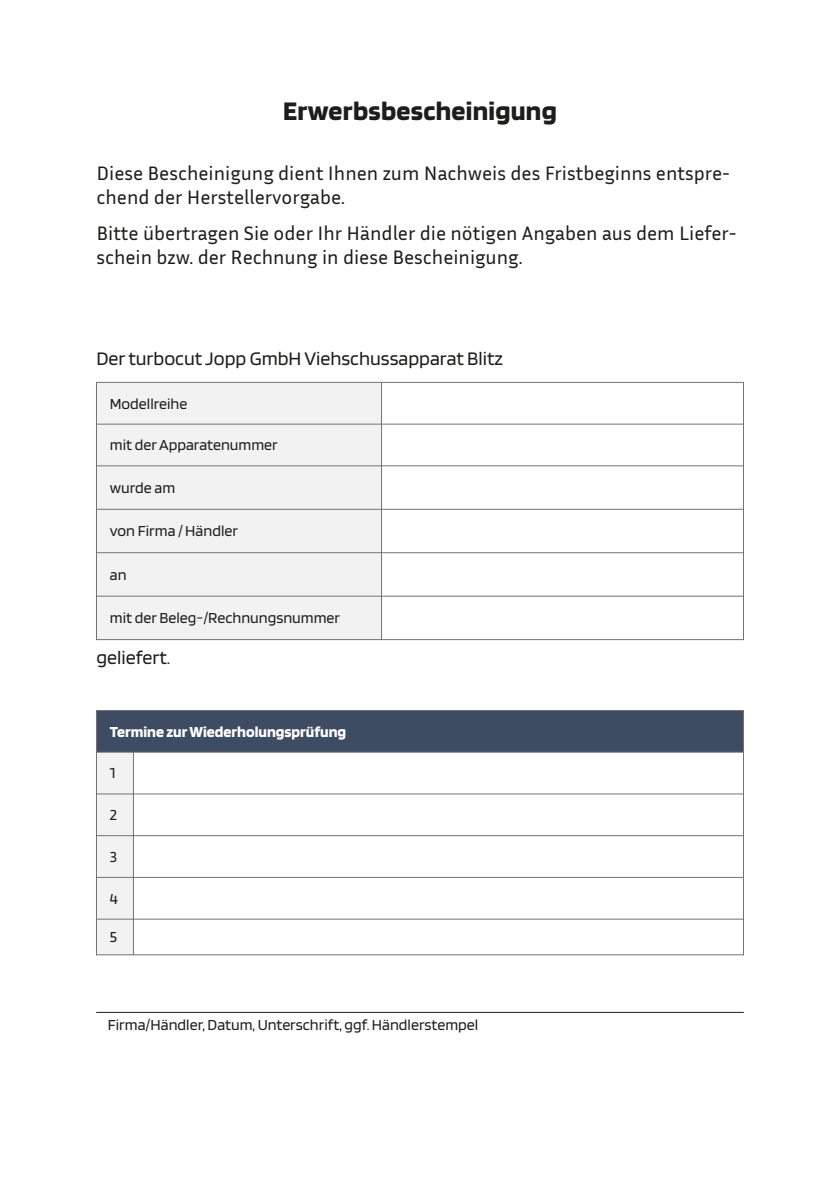
<style>
.page{position:relative;width:840px;height:1191px;background:#fff}
.page>*{position:absolute;margin:0;border:0;box-sizing:border-box;transform-origin:0 0}
.t1{font:700 28px "Blinker";letter-spacing:.01em;color:#1d1d1b}
.t2{font:20px/24px "Inria Sans";color:#1d1d1b}
.t3{font:20px "Blinker";color:#1d1d1b}
.t4{font:16px "Blinker";color:#1d1d1b}
.t5{font:700 16px "Blinker";color:#fff}
</style>
<div class="page">
<hr style="left:96px;top:1012px;width:647px;height:1px;background:#1d1d1b">
<div style="left:96px;top:382px;width:285px;height:257px;background:#f2f2f2"></div>
<hr style="left:96px;top:382px;width:1px;height:258px;background:#737373">
<hr style="left:742px;top:382px;width:1px;height:258px;background:#737373">
<hr style="left:381px;top:382px;width:1px;height:257px;background:#737373">
<hr style="left:96px;top:382px;width:647px;height:1px;background:#737373">
<hr style="left:96px;top:423px;width:647px;height:1px;background:#737373">
<hr style="left:96px;top:465px;width:647px;height:1px;background:#737373">
<hr style="left:96px;top:509px;width:647px;height:1px;background:#737373">
<hr style="left:96px;top:552px;width:647px;height:1px;background:#737373">
<hr style="left:96px;top:595px;width:647px;height:1px;background:#737373">
<hr style="left:96px;top:639px;width:647px;height:1px;background:#737373">
<div style="left:96px;top:710px;width:647px;height:42px;background:#3d4b63"></div>
<div style="left:96px;top:752px;width:37px;height:202px;background:#f2f2f2"></div>
<hr style="left:96px;top:710px;width:1px;height:245px;background:#737373">
<hr style="left:742px;top:710px;width:1px;height:245px;background:#737373">
<hr style="left:133px;top:752px;width:1px;height:202px;background:#737373">
<hr style="left:96px;top:710px;width:647px;height:1px;background:#737373">
<hr style="left:96px;top:751px;width:647px;height:1px;background:#737373">
<hr style="left:96px;top:793px;width:647px;height:1px;background:#737373">
<hr style="left:96px;top:835px;width:647px;height:1px;background:#737373">
<hr style="left:96px;top:877px;width:647px;height:1px;background:#737373">
<hr style="left:96px;top:918px;width:647px;height:1px;background:#737373">
<hr style="left:96px;top:954px;width:647px;height:1px;background:#737373">
<h1 class="t1" style="left:283px;top:93px;width:275px">Erwerbsbescheinigung</h1>
<p class="t2" style="left:96px;top:160px;width:634px">Diese Bescheinigung dient Ihnen zum Nachweis des Fristbeginns entspre&shy;chend der Herstellervorgabe.</p>
<p class="t2" style="left:96px;top:220px;width:641px">Bitte übertragen Sie oder Ihr Händler die nötigen Angaben aus dem Liefer&shy;schein bzw. der Rechnung in diese Bescheinigung.</p>
<p class="t3" style="left:96px;top:346px;width:408px">Der turbocut Jopp GmbH Viehschussapparat Blitz</p>
<p class="t4" style="left:110px;top:393px;width:79px">Modellreihe</p>
<p class="t4" style="left:110px;top:435px;width:169px">mit der Apparatenummer</p>
<p class="t4" style="left:110px;top:477px;width:67px">wurde am</p>
<p class="t4" style="left:110px;top:521px;width:130px">von Firma / Händler</p>
<p class="t4" style="left:110px;top:564px;width:18px">an</p>
<p class="t4" style="left:110px;top:608px;width:232px">mit der Beleg-/Rechnungsnummer</p>
<p class="t3" style="left:96px;top:644px;width:75px">geliefert.</p>
<p class="t5" style="left:110px;top:721px;width:238px">Termine zurWiederholungsprüfung</p>
<p class="t4" style="left:110px;top:763px;width:7px">1</p>
<p class="t4" style="left:110px;top:804px;width:9px">2</p>
<p class="t4" style="left:110px;top:846px;width:9px">3</p>
<p class="t4" style="left:110px;top:888px;width:10px">4</p>
<p class="t4" style="left:110px;top:927px;width:9px">5</p>
<p class="t4" style="left:108px;top:1015px;width:372px">Firma/Händler, Datum, Unterschrift, ggf. Händlerstempel</p>
</div>
